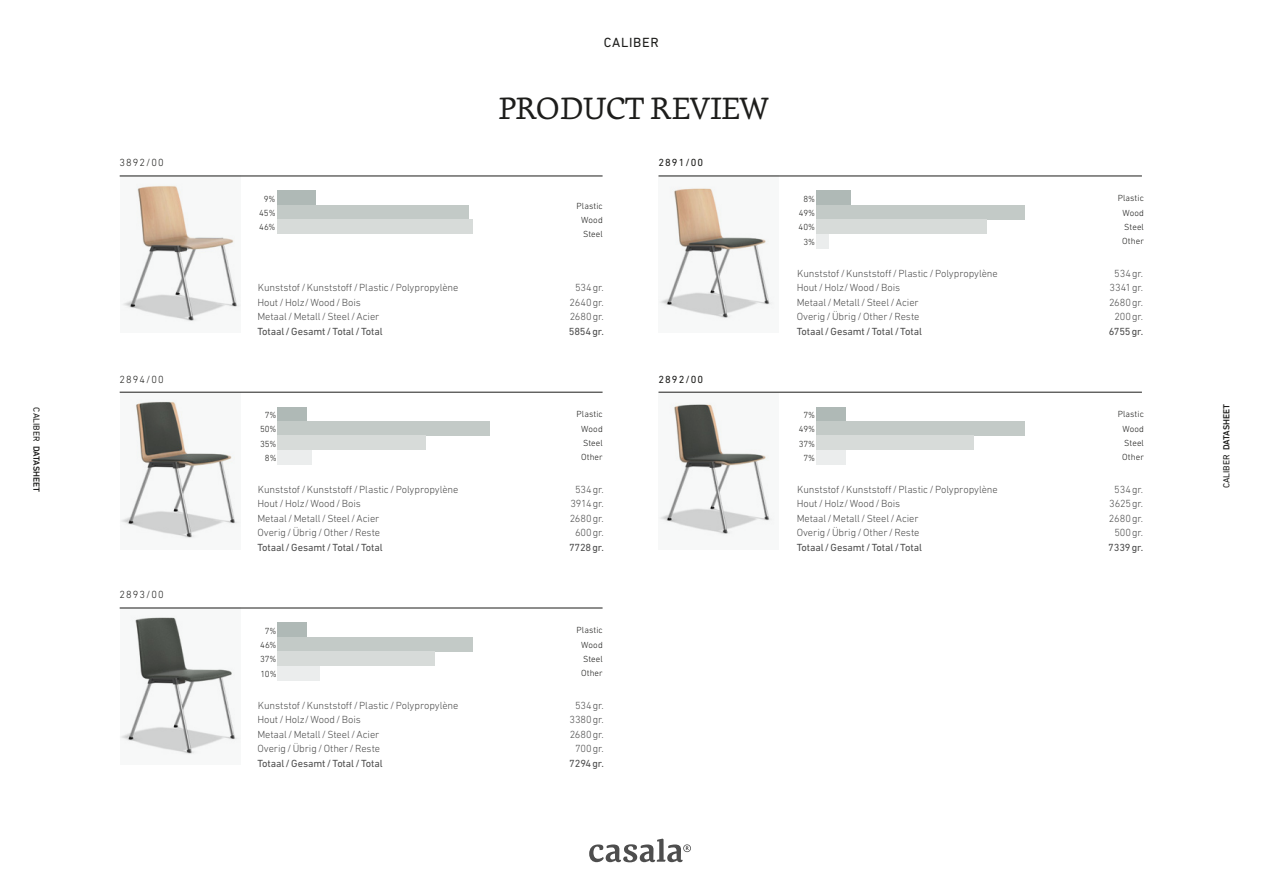
<style>
.page{position:relative;width:1263px;height:893px;background:#fff}
.page>*{position:absolute;margin:0;border:0;box-sizing:border-box;transform-origin:0 0}
.t1{font:300 30px "Dederon LOT";letter-spacing:-.025em;color:#1d1d1b}
.t2{font:13.5px "DIN Next LT Pro";letter-spacing:.05em;color:#1d1d1b}
.t3{font:300 10.5px "DIN Next LT Pro";letter-spacing:-.01em;color:#4e4e4e}
.t4{font:10.5px "DIN Next LT Pro";letter-spacing:-.01em;color:#4e4e4e}
.t5{font:300 10.5px "DIN Next LT Pro";letter-spacing:.1em;color:#1d1d1b}
.t6{font:10.5px "DIN Next LT Pro";letter-spacing:.1em;color:#1d1d1b}
.t7{font:300 9px/14.2px "DIN Next LT Pro";letter-spacing:.005em;color:#1d1d1b;text-align:center}
.t8{font:500 9px "DIN Next LT Pro";color:#1d1d1b}
.s1{font-weight:400}
</style>
<div class="page">
<svg style="left:589px;top:838px;width:102px;height:24px"></svg>
<div style="left:120px;top:176px;width:120px;height:157px;background:#f7f8f8"></div>
<div style="left:120px;top:392px;width:120px;height:157px;background:#f7f8f8"></div>
<div style="left:120px;top:608px;width:120px;height:157px;background:#f7f8f8"></div>
<div style="left:658px;top:176px;width:121px;height:157px;background:#f7f8f8"></div>
<div style="left:658px;top:392px;width:121px;height:157px;background:#f7f8f8"></div>
<hr style="left:120px;top:176px;width:483px;height:1px;background:#1d1d1b">
<hr style="left:120px;top:392px;width:483px;height:1px;background:#1d1d1b">
<hr style="left:120px;top:608px;width:483px;height:1px;background:#1d1d1b">
<hr style="left:658px;top:176px;width:484px;height:1px;background:#1d1d1b">
<hr style="left:658px;top:392px;width:484px;height:1px;background:#1d1d1b">
<div style="left:277px;top:191px;width:39px;height:14px;background:#afb9b6"></div>
<div style="left:277px;top:407px;width:30px;height:14px;background:#afb9b6"></div>
<div style="left:277px;top:623px;width:30px;height:14px;background:#afb9b6"></div>
<div style="left:816px;top:191px;width:34px;height:14px;background:#afb9b6"></div>
<div style="left:816px;top:407px;width:30px;height:14px;background:#afb9b6"></div>
<div style="left:277px;top:205px;width:192px;height:14px;background:#c3cac7"></div>
<div style="left:277px;top:421px;width:213px;height:15px;background:#c3cac7"></div>
<div style="left:277px;top:637px;width:196px;height:14px;background:#c3cac7"></div>
<div style="left:816px;top:205px;width:209px;height:14px;background:#c3cac7"></div>
<div style="left:816px;top:421px;width:209px;height:15px;background:#c3cac7"></div>
<div style="left:277px;top:219px;width:196px;height:15px;background:#d7dbd9"></div>
<div style="left:277px;top:436px;width:149px;height:14px;background:#d7dbd9"></div>
<div style="left:277px;top:651px;width:158px;height:15px;background:#d7dbd9"></div>
<div style="left:816px;top:219px;width:170px;height:15px;background:#d7dbd9"></div>
<div style="left:816px;top:436px;width:157px;height:14px;background:#d7dbd9"></div>
<div style="left:816px;top:234px;width:13px;height:14px;background:#ebeded"></div>
<div style="left:816px;top:450px;width:30px;height:14px;background:#ebeded"></div>
<div style="left:277px;top:450px;width:34px;height:14px;background:#ebeded"></div>
<div style="left:277px;top:666px;width:43px;height:14px;background:#ebeded"></div>
<img style="left:124px;top:186px;width:114px;height:135px">
<img style="left:122px;top:402px;width:114px;height:136px">
<img style="left:122px;top:617px;width:114px;height:137px">
<img style="left:661px;top:188px;width:109px;height:130px">
<img style="left:661px;top:404px;width:109px;height:130px">
<p class="t2" style="left:604px;top:34px;width:56px">CALIBER</p>
<p class="t5" style="left:120px;top:157px;width:46px">3892/00</p>
<p class="t5" style="left:120px;top:374px;width:46px">2894/00</p>
<h1 class="t1" style="left:498px;top:91px;width:272px">PRODUCT REVIEW</h1>
<p class="t6" style="left:658px;top:157px;width:46px">2891/00</p>
<p class="t7" style="left:259px;top:192px;width:18px">9%<br>45%<br>46%</p>
<p class="t7" style="left:798px;top:192px;width:18px">8%<br>49%<br>40%<br>3%</p>
<p class="t7" style="left:581px;top:198px;width:23px;text-align:justify;text-indent:-5px">Plastic Wood Steel</p>
<p class="t7" style="left:1122px;top:191px;width:23px;text-align:justify;text-indent:-5px">Plastic Wood Steel Other</p>
<p class="t3" style="left:258px;top:282px;width:202px">Kunststof / Kunststoff / Plastic / Polypropylène</p>
<p class="t3" style="left:575px;top:282px;width:30px">534 gr.</p>
<p class="t3" style="left:257px;top:297px;width:105px">Hout / Holz/ Wood / Bois</p>
<p class="t3" style="left:570px;top:297px;width:36px">2640 gr.</p>
<p class="t3" style="left:257px;top:311px;width:123px">Metaal / Metall / Steel / Acier</p>
<p class="t3" style="left:570px;top:311px;width:36px">2680 gr.</p>
<p class="t4" style="left:257px;top:325px;width:127px">Totaal / Gesamt / Total / Total</p>
<p class="t4" style="left:569px;top:325px;width:37px">5854 gr.</p>
<p class="t6" style="left:658px;top:373px;width:46px">2892/00</p>
<p class="t3" style="left:797px;top:268px;width:202px">Kunststof / Kunststoff / Plastic / Polypropylène</p>
<p class="t3" style="left:1114px;top:268px;width:30px">534 gr.</p>
<p class="t3" style="left:797px;top:282px;width:105px">Hout / Holz/ Wood / Bois</p>
<p class="t3" style="left:1109px;top:282px;width:35px">3341 gr.</p>
<p class="t3" style="left:797px;top:297px;width:123px">Metaal / Metall / Steel / Acier</p>
<p class="t3" style="left:1109px;top:297px;width:36px">2680 gr.</p>
<p class="t3" style="left:797px;top:311px;width:124px">Overig / Übrig / Other / Reste</p>
<p class="t3" style="left:1114px;top:311px;width:30px">200 gr.</p>
<p class="t4" style="left:797px;top:325px;width:127px">Totaal / Gesamt / Total / Total</p>
<p class="t4" style="left:1109px;top:325px;width:36px">6755 gr.</p>
<p class="t8" style="left:42px;top:407px;width:86px;rotate:90deg"><span class="s1">CALIBER</span> DATASHEET</p>
<p class="t8" style="left:1221px;top:488px;width:86px;rotate:-90deg"><span class="s1">CALIBER</span> DATASHEET</p>
<p class="t7" style="left:1122px;top:407px;width:23px;text-align:justify;text-indent:-5px">Plastic Wood Steel Other</p>
<p class="t7" style="left:581px;top:407px;width:23px;text-align:justify;text-indent:-5px">Plastic Wood Steel Other</p>
<p class="t7" style="left:260px;top:408px;width:18px">7%<br>50%<br>35%<br>8%</p>
<p class="t7" style="left:799px;top:408px;width:18px">7%<br>49%<br>37%<br>7%</p>
<p class="t3" style="left:797px;top:484px;width:202px">Kunststof / Kunststoff / Plastic / Polypropylène</p>
<p class="t3" style="left:1114px;top:484px;width:30px">534 gr.</p>
<p class="t3" style="left:797px;top:498px;width:105px">Hout / Holz/ Wood / Bois</p>
<p class="t3" style="left:1109px;top:498px;width:35px">3625 gr.</p>
<p class="t3" style="left:797px;top:513px;width:123px">Metaal / Metall / Steel / Acier</p>
<p class="t3" style="left:1109px;top:513px;width:36px">2680 gr.</p>
<p class="t3" style="left:797px;top:527px;width:124px">Overig / Übrig / Other / Reste</p>
<p class="t3" style="left:1114px;top:527px;width:30px">500 gr.</p>
<p class="t4" style="left:797px;top:541px;width:127px">Totaal / Gesamt / Total / Total</p>
<p class="t4" style="left:1108px;top:541px;width:36px">7339 gr.</p>
<p class="t3" style="left:258px;top:484px;width:202px">Kunststof / Kunststoff / Plastic / Polypropylène</p>
<p class="t3" style="left:575px;top:484px;width:30px">534 gr.</p>
<p class="t3" style="left:257px;top:498px;width:105px">Hout / Holz/ Wood / Bois</p>
<p class="t3" style="left:570px;top:498px;width:35px">3914 gr.</p>
<p class="t3" style="left:257px;top:513px;width:123px">Metaal / Metall / Steel / Acier</p>
<p class="t3" style="left:570px;top:513px;width:36px">2680 gr.</p>
<p class="t3" style="left:257px;top:527px;width:124px">Overig / Übrig / Other / Reste</p>
<p class="t3" style="left:575px;top:527px;width:30px">600 gr.</p>
<p class="t4" style="left:257px;top:541px;width:127px">Totaal / Gesamt / Total / Total</p>
<p class="t4" style="left:569px;top:541px;width:36px">7728 gr.</p>
<p class="t5" style="left:120px;top:589px;width:46px">2893/00</p>
<p class="t7" style="left:260px;top:624px;width:18px">7%<br>46%<br>37%<br>10%</p>
<p class="t7" style="left:581px;top:623px;width:23px;text-align:justify;text-indent:-5px">Plastic Wood Steel Other</p>
<p class="t3" style="left:258px;top:700px;width:202px">Kunststof / Kunststoff / Plastic / Polypropylène</p>
<p class="t3" style="left:575px;top:700px;width:30px">534 gr.</p>
<p class="t3" style="left:257px;top:714px;width:105px">Hout / Holz/ Wood / Bois</p>
<p class="t3" style="left:569px;top:714px;width:36px">3380 gr.</p>
<p class="t3" style="left:257px;top:729px;width:123px">Metaal / Metall / Steel / Acier</p>
<p class="t3" style="left:570px;top:729px;width:36px">2680 gr.</p>
<p class="t3" style="left:257px;top:743px;width:124px">Overig / Übrig / Other / Reste</p>
<p class="t3" style="left:575px;top:743px;width:30px">700 gr.</p>
<p class="t4" style="left:257px;top:757px;width:127px">Totaal / Gesamt / Total / Total</p>
<p class="t4" style="left:569px;top:757px;width:36px">7294 gr.</p>
</div>
